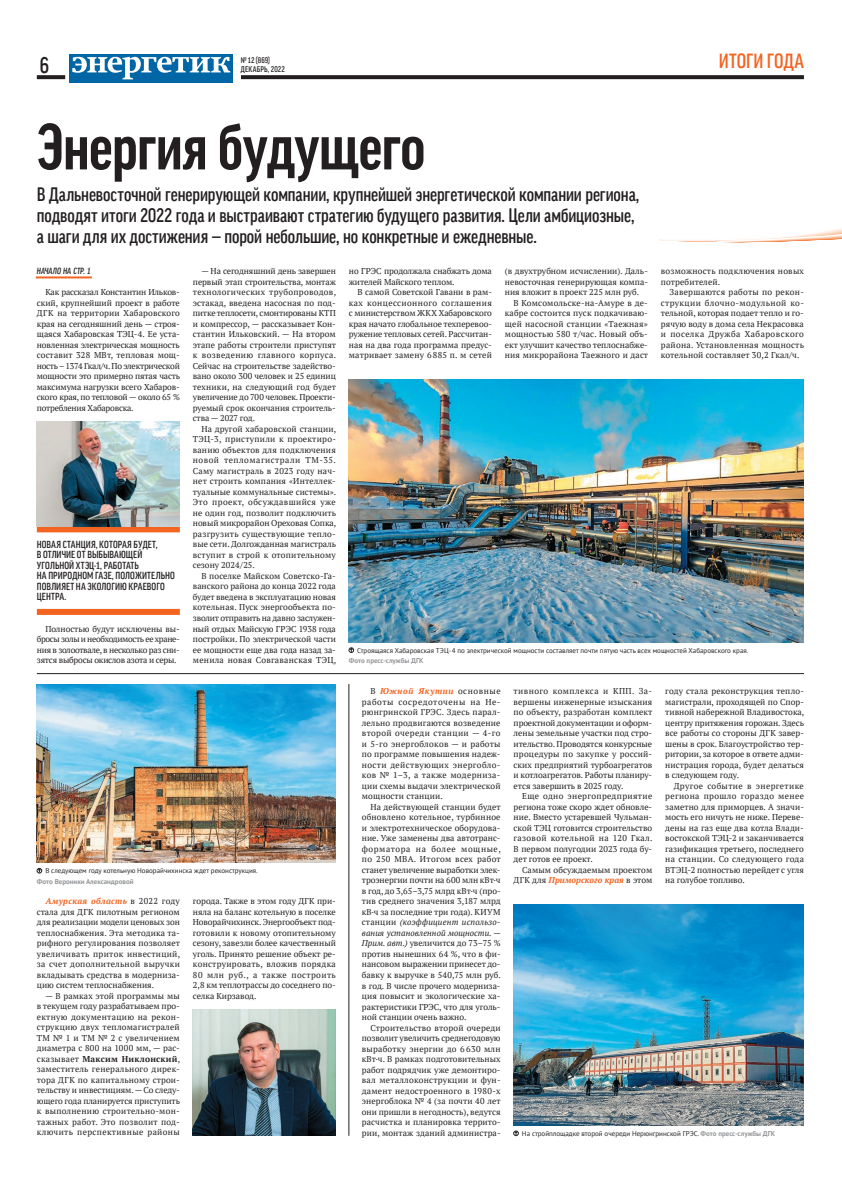
<style>
.page{position:relative;width:842px;height:1191px;background:#fff}
.page>*{position:absolute;margin:0;border:0;box-sizing:border-box;transform-origin:0 0}
.t1{font:700 63px "FF Good Pro Cond";letter-spacing:-.01em;color:#231f20}
.t2{font:500 22px "FF Good Pro Cond";color:#231f20}
.t3{font:500 20px "FF Good Pro Cond";letter-spacing:.005em;color:#f36421}
.t4{font:500 19px/21px "FF Good Pro Cond";letter-spacing:-.005em;color:#231f20}
.t5{font:500 10px/10.5px "FF Good Pro Cond";letter-spacing:.01em;color:#231f20}
.t6{font:italic 500 8.7px "FF Good Pro Cond";letter-spacing:-.005em;color:#231f20}
.t7{font:8.5px/10.5px "PT Serif";color:#231f20;text-align:justify}
.t8{font:8.5px/10.5px "PT Serif";letter-spacing:.025em;color:#231f20}
.t9{font:500 8px "FF Good Pro Cond";letter-spacing:.02em;color:#231f20}
.t10{font:7px "PT Sans";color:#231f20}
.t11{font:700 7px "PT Sans";color:#939598}
.s1{font-weight:700;font-style:italic;color:#f36421}
.s2{font-weight:700}
.s3{font-style:italic}
.s4{font-weight:700;color:#939598}
</style>
<div class="page">
<div style="left:69px;top:54px;width:164px;height:28px;background:#0166a5"></div>
<svg style="left:72px;top:57px;width:158px;height:22px"></svg>
<svg style="left:241px;top:75px;width:563px;height:4px;background:#2c2829"></svg>
<svg style="left:37px;top:75px;width:28px;height:4px"></svg>
<hr style="left:36px;top:276px;width:56px;height:2px;background:#f36421">
<div style="left:37px;top:609px;width:143px;height:6px;background:#f36421"></div>
<div style="left:37px;top:526px;width:143px;height:6px;background:#f36421"></div>
<img style="left:349px;top:379px;width:455px;height:263px">
<img style="left:37px;top:684px;width:299px;height:178px">
<img style="left:193px;top:1009px;width:143px;height:126px">
<img style="left:514px;top:904px;width:290px;height:221px">
<svg style="left:661px;top:228px;width:181px;height:15px"></svg>
<svg style="left:349px;top:647px;width:5px;height:5px"></svg>
<svg style="left:37px;top:868px;width:5px;height:5px"></svg>
<svg style="left:514px;top:1130px;width:4px;height:5px"></svg>
<img style="left:37px;top:421px;width:143px;height:105px">
<hr style="left:37px;top:673px;width:767px;height:1px;background:#231f20">
<hr style="left:349px;top:684px;width:1px;height:451px;background:#231f20">
<p class="t9" style="left:241px;top:55px;width:31px">№12 (869)</p>
<h2 class="t2" style="left:40px;top:53px;width:11px">6</h2>
<p class="t9" style="left:241px;top:64px;width:45px">ДЕКАБРЬ, 2022</p>
<h1 class="t1" style="left:37px;top:112px;width:390px">Энергия будущего</h1>
<p class="t4" style="left:37px;top:184px;width:604px">В Дальневосточной генерирующей компании, крупнейшей энергетической компании региона, подводят итоги 2022 года и выстраивают стратегию будущего развития. Цели амбициозные, а шаги для их достижения — порой небольшие, но конкретные и ежедневные.</p>
<h3 class="t3" style="left:719px;top:50px;width:87px">ИТОГИ ГОДА</h3>
<p class="t6" style="left:37px;top:266px;width:55px">НАЧАЛО НА СТР. 1</p>
<p class="t7" style="left:37px;top:287px;width:145px;text-indent:8px">Как рассказал Константин Ильков&shy;ский, крупнейший проект в работе ДГК на территории Хабаровского края на сегодняшний день — строя&shy;щаяся Хабаровская ТЭЦ-4. Ее уста&shy;новленная электрическая мощность составит 328 МВт, тепловая мощ&shy;ность – 1374 Гкал/ч. По электрической мощности это примерно пятая часть максимума нагрузки всего Хабаров&shy;ского края, по тепловой — около 65 % потребления Хабаровска.</p>
<p class="t5" style="left:37px;top:539px;width:140px">НОВАЯ СТАНЦИЯ, КОТОРАЯ БУДЕТ,<br>В ОТЛИЧИЕ ОТ ВЫБЫВАЮЩЕЙ<br>УГОЛЬНОЙ ХТЭЦ-1, РАБОТАТЬ<br>НА ПРИРОДНОМ ГАЗЕ, ПОЛОЖИТЕЛЬНО<br>ПОВЛИЯЕТ НА ЭКОЛОГИЮ КРАЕВОГО<br>ЦЕНТРА.</p>
<p class="t7" style="left:37px;top:623px;width:145px;text-indent:8px">Полностью будут исключены вы&shy;бросы золы и необходимость ее хране&shy;ния в золоотвале, в несколько раз сни&shy;зятся выбросы окислов азота и серы.</p>
<p class="t7" style="left:193px;top:266px;width:145px;text-indent:9px">— На сегодняшний день завершен первый этап строительства, монтаж технологических трубопроводов, эстакад, введена насосная по под&shy;питке теплосети, смонтированы КТП и компрессор, — рассказывает Кон&shy;стантин Ильковский. — На втором этапе работы строители приступят к возведению главного корпуса.<br>Сейчас на строительстве задейство&shy;вано около 300 человек и 25 единиц техники, на следующий год будет увеличение до 700 человек. Проекти&shy;руемый срок окончания строитель&shy;ства — 2027 год.</p>
<p class="t7" style="left:193px;top:423px;width:145px;text-indent:8px">На другой хабаровской станции, ТЭЦ-3, приступили к проектиро&shy;ванию объектов для подключения новой тепломагистрали ТМ-35.<br>Саму магистраль в 2023 году нач&shy;нет строить компания «Интеллек&shy;туальные коммунальные системы».<br>Это проект, обсуждавшийся уже не один год, позволит подключить новый микрорайон Ореховая Сопка, разгрузить существующие тепло&shy;вые сети. Долгожданная магистраль вступит в строй к отопительному сезону 2024/25.</p>
<p class="t7" style="left:193px;top:570px;width:145px;text-indent:8px">В поселке Майском Советско-Га&shy;ванского района до конца 2022 года будет введена в эксплуатацию новая котельная. Пуск энергообъекта по&shy;зволит отправить на давно заслужен&shy;ный отдых Майскую ГРЭС 1938 года постройки. По электрической части ее мощности еще два года назад за&shy;менила новая Совгаванская ТЭЦ,</p>
<p class="t10" style="left:45px;top:866px;width:214px">В следующем году котельную Новорайчихинска ждет реконструкция.</p>
<p class="t11" style="left:37px;top:876px;width:98px">Фото Вероники Александровой</p>
<p class="t7" style="left:37px;top:896px;width:145px;text-indent:8px"><span class="s1">Амурская область</span> в 2022 году стала для ДГК пилотным регионом для реализации модели ценовых зон теплоснабжения. Эта методика та&shy;рифного регулирования позволяет увеличивать приток инвестиций, за счет дополнительной выручки вкладывать средства в модерниза&shy;цию систем теплоснабжения.</p>
<p class="t7" style="left:37px;top:990px;width:145px;text-indent:8px">— В рамках этой программы мы в текущем году разрабатываем про&shy;ектную документацию на рекон&shy;струкцию двух тепломагистралей ТМ № 1 и ТМ № 2 с увеличением диаметра с 800 на 1000 мм, — рас&shy;сказывает <span class="s2">Максим Никлонский</span>, заместитель генерального дирек&shy;тора ДГК по капитальному строи&shy;тельству и инвестициям. — Со следу&shy;ющего года планируется приступить к выполнению строительно-мон&shy;тажных работ. Это позволит под&shy;ключить перспективные районы</p>
<p class="t7" style="left:193px;top:896px;width:145px">города. Также в этом году ДГК при&shy;няла на баланс котельную в поселке Новорайчихинск. Энергообъект под&shy;готовили к новому отопительному сезону, завезли более качественный уголь. Принято решение объект ре&shy;конструировать, вложив порядка 80 млн руб., а также построить 2,8 км теплотрассы до соседнего по&shy;селка Кирзавод.</p>
<p class="t7" style="left:349px;top:266px;width:145px">но ГРЭС продолжала снабжать дома жителей Майского теплом.</p>
<p class="t7" style="left:349px;top:287px;width:145px;text-indent:8px">В самой Советской Гавани в рам&shy;ках концессионного соглашения с министерством ЖКХ Хабаровского края начато глобальное техперевоо&shy;ружение тепловых сетей. Рассчитан&shy;ная на два года программа предус&shy;матривает замену 6 885 п. м сетей</p>
<p class="t7" style="left:505px;top:266px;width:145px">(в двухтрубном исчислении). Даль&shy;невосточная генерирующая компа&shy;ния вложит в проект 225 млн руб.</p>
<p class="t7" style="left:505px;top:297px;width:145px;text-indent:8px">В Комсомольске-на-Амуре в де&shy;кабре состоится пуск подкачиваю&shy;щей насосной станции «Таежная» мощностью 580 т/час. Новый объ&shy;ект улучшит качество теплоснабже&shy;ния микрорайона Таежного и даст</p>
<p class="t8" style="left:661px;top:266px;width:145px">возможность подключения новых потребителей.</p>
<p class="t7" style="left:661px;top:287px;width:145px;text-indent:8px">Завершаются работы по рекон&shy;струкции блочно-модульной ко&shy;тельной, которая подает тепло и го&shy;рячую воду в дома села Некрасовка и поселка Дружба Хабаровского района. Установленная мощность котельной составляет 30,2 Гкал/ч.</p>
<p class="t10" style="left:357px;top:645px;width:393px">Строящаяся Хабаровская ТЭЦ-4 по электрической мощности составляет почти пятую часть всех мощностей Хабаровского края.</p>
<p class="t11" style="left:349px;top:656px;width:76px">Фото пресс-службы ДГК</p>
<p class="t7" style="left:362px;top:686px;width:140px;text-indent:9px">В <span class="s1">Южной Якутии</span> основные работы сосредоточены на Не&shy;рюнгринской ГРЭС. Здесь парал&shy;лельно продвигаются возведение второй очереди станции — 4-го и 5-го энергоблоков — и работы по программе повышения надеж&shy;ности действующих энергобло&shy;ков № 1–3, а также модерниза&shy;ции схемы выдачи электрической мощности станции.</p>
<p class="t7" style="left:362px;top:801px;width:141px;text-indent:8px">На действующей станции будет обновлено котельное, турбинное и электротехническое оборудова&shy;ние. Уже заменены два автотранс&shy;форматора на более мощные, по 250 МВА. Итогом всех работ станет увеличение выработки элек&shy;троэнергии почти на 600 млн кВт·ч в год, до 3,65–3,75 млрд кВт·ч (про&shy;тив среднего значения 3,187 млрд кВ·ч за последние три года). КИУМ станции <span class="s3">(коэффициент использо&shy;вания установленной мощности. — Прим. авт.)</span> увеличится до 73–75 % против нынешних 64 %, что в фи&shy;нансовом выражении принесет до&shy;бавку к выручке в 540,75 млн руб. в год. В числе прочего модерниза&shy;ция повысит и экологические ха&shy;рактеристики ГРЭС, что для уголь&shy;ной станции очень важно.</p>
<p class="t7" style="left:362px;top:1022px;width:140px;text-indent:8px">Строительство второй очереди позволит увеличить среднегодовую выработку энергии до 6 630 млн кВт·ч. В рамках подготовительных работ подрядчик уже демонтиро&shy;вал металлоконструкции и фун&shy;дамент недостроенного в 1980-х энергоблока № 4 (за почти 40 лет они пришли в негодность), ведутся расчистка и планировка террито&shy;рии, монтаж зданий администра-</p>
<p class="t7" style="left:514px;top:686px;width:140px">тивного комплекса и КПП. За&shy;вершены инженерные изыскания по объекту, разработан комплект проектной документации и оформ&shy;лены земельные участки под стро&shy;ительство. Проводятся конкурсные процедуры по закупке у россий&shy;ских предприятий турбоагрегатов и котлоагрегатов. Работы планиру&shy;ется завершить в 2025 году.</p>
<p class="t7" style="left:514px;top:791px;width:140px;text-indent:8px">Еще одно энергопредприятие региона тоже скоро ждет обновле&shy;ние. Вместо устаревшей Чульман&shy;ской ТЭЦ готовится строительство газовой котельной на 120 Гкал.<br>В первом полугодии 2023 года бу&shy;дет готов ее проект.</p>
<p class="t7" style="left:514px;top:864px;width:140px;text-align:right">Самым обсуждаемым проектом<br>ДГК для <span class="s1">Приморского края</span> в этом</p>
<p class="t7" style="left:665px;top:686px;width:141px">году стала реконструкция тепло&shy;магистрали, проходящей по Спор&shy;тивной набережной Владивостока, центру притяжения горожан. Здесь все работы со стороны ДГК завер&shy;шены в срок. Благоустройство тер&shy;ритории, за которое в ответе адми&shy;нистрация города, будет делаться в следующем году.</p>
<p class="t7" style="left:665px;top:780px;width:140px;text-indent:8px">Другое событие в энергетике региона прошло гораздо менее заметно для приморцев. А значи&shy;мость его ничуть не ниже. Переве&shy;дены на газ еще два котла Влади&shy;востокской ТЭЦ-2 и заканчивается газификация третьего, последнего на станции. Со следующего года ВТЭЦ-2 полностью перейдет с угля на голубое топливо.</p>
<p class="t10" style="left:522px;top:1128px;width:255px">На стройплощадке второй очереди Нерюнгринской ГРЭС. <span class="s4">Фото пресс-службы ДГК</span></p>
</div>
